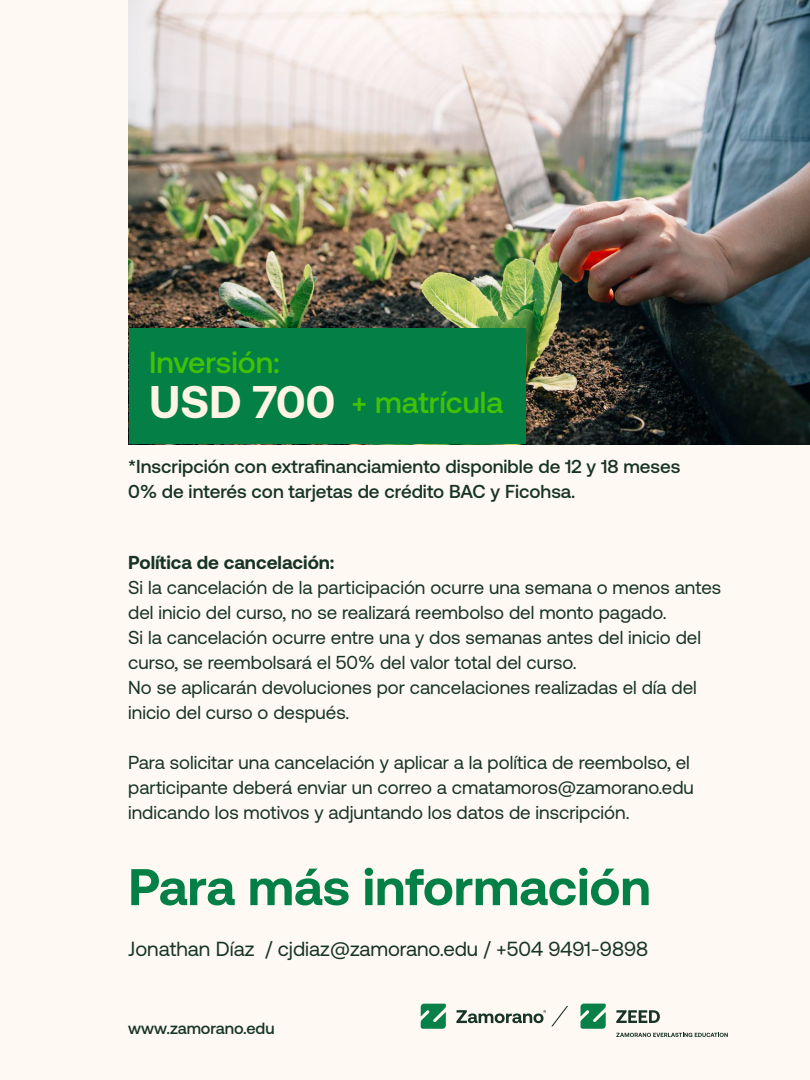
<style>
.page{position:relative;width:810px;height:1080px;background:#fef9f2}
.page>*{position:absolute;margin:0;border:0;box-sizing:border-box;transform-origin:0 0}
.t1{font:700 51.44px "Aeonik";color:#048047}
.t2{font:700 45.69px "Aeonik";color:#fff4e5}
.t3{font:500 30.31px "Aeonik";color:#42c302}
.t4{font:20.44px "Aeonik";color:#173426}
.t5{font:18.75px/25px "Aeonik";color:#173426}
.t6{font:500 18.75px/25px "Aeonik";color:#173426}
.t7{font:700 18.75px "Aeonik";color:#173426}
.t8{font:500 16.25px "Aeonik";color:#173426}
</style>
<div class="page">
<img style="left:129px;top:0;width:681px;height:444px">
<div style="left:129px;top:329px;width:397px;height:115px;background:#048047"></div>
<svg style="left:421px;top:1004px;width:25px;height:25px"></svg>
<svg style="left:456px;top:1006px;width:112px;height:20px"></svg>
<svg style="left:616px;top:1033px;width:112px;height:4px"></svg>
<svg style="left:616px;top:1010px;width:44px;height:13px"></svg>
<svg style="left:581px;top:1004px;width:25px;height:25px"></svg>
<h3 class="t3" style="left:149px;top:345px;width:132px">Inversión:</h3>
<h2 class="t2" style="left:149px;top:377px;width:188px">USD 700</h2>
<h3 class="t3" style="left:352px;top:385px;width:153px">+ matrícula</h3>
<p class="t6" style="left:128px;top:454px;width:554px">*Inscripción con extrafinanciamiento disponible de 12 y 18 meses<br>0% de interés con tarjetas de crédito BAC y Ficohsa.</p>
<p class="t7" style="left:128px;top:552px;width:208px">Política de cancelación:</p>
<p class="t5" style="left:128px;top:575px;width:595px">Si la cancelación de la participación ocurre una semana o menos antes del inicio del curso, no se realizará reembolso del monto pagado.<br>Si la cancelación ocurre entre una y dos semanas antes del inicio del curso, se reembolsará el 50% del valor total del curso.<br>No se aplicarán devoluciones por cancelaciones realizadas el día del inicio del curso o después.</p>
<p class="t5" style="left:128px;top:750px;width:567px">Para solicitar una cancelación y aplicar a la política de reembolso, el participante deberá enviar un correo a cmatamoros@zamorano.edu indicando los motivos y adjuntando los datos de inscripción.</p>
<h1 class="t1" style="left:128px;top:858px;width:524px">Para más información</h1>
<p class="t4" style="left:128px;top:938px;width:522px">Jonathan Díaz / cjdiaz@zamorano.edu / +504 9491-9898</p>
<p class="t8" style="left:128px;top:1019px;width:148px">www.zamorano.edu</p>
</div>
